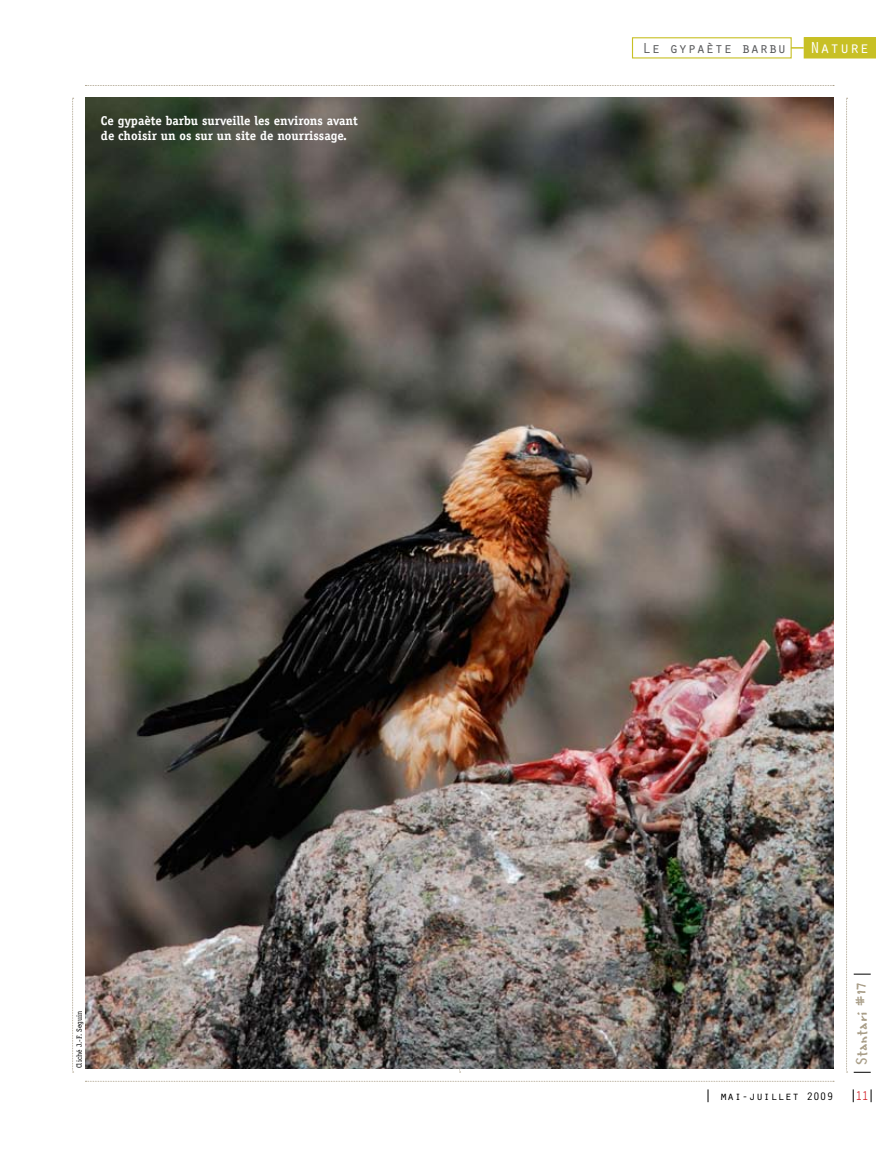
<style>
.page{position:relative;width:893px;height:1149px;background:#fff}
.page>*{position:absolute;margin:0;border:0;box-sizing:border-box;transform-origin:0 0}
.t1{font:16.5px "Regular Joe";color:#a99e88}
.t2{font:16.5px "Orator Std";color:#fff}
.t3{font:15px "Orator Std";color:#58595b}
.t4{font:13.2px "Orator Std";color:#d2232a;scale:.82 1}
.t5{font:700 12.75px/15.3px "Officina Serif";color:#fff}
.t6{font:12px "Orator Std";color:#000}
.t7{font:7.5px "Officina Serif";color:#000}
.s1{font-size:11.25px}
</style>
<div class="page">
<svg style="left:871px;top:1089px;width:1px;height:12px"></svg>
<svg style="left:853px;top:1089px;width:1px;height:12px"></svg>
<svg style="left:854px;top:1071px;width:17px;height:1px"></svg>
<svg style="left:854px;top:973px;width:17px;height:1px"></svg>
<svg style="left:846px;top:98px;width:2px;height:974px"></svg>
<svg style="left:85px;top:1080px;width:749px;height:1px"></svg>
<svg style="left:708px;top:1089px;width:1px;height:12px"></svg>
<svg style="left:72px;top:98px;width:2px;height:974px"></svg>
<svg style="left:85px;top:85px;width:749px;height:1px"></svg>
<div style="left:804px;top:38px;width:71px;height:20px;background:#c8c025"></div>
<div style="left:804px;top:37px;width:72px;height:21px;border:1px solid #c8c025"></div>
<div style="left:632px;top:37px;width:160px;height:21px;border:1px solid #c8c025"></div>
<svg style="left:791px;top:47px;width:13px;height:2px"></svg>
<img style="left:85px;top:98px;width:748px;height:969px">
<p class="t5" style="left:101px;top:113px;width:258px">Ce gypaète barbu surveille les environs avant de choisir un os sur un site de nourrissage.</p>
<p class="t3" style="left:642px;top:37px;width:145px">Le gypaète barbu</p>
<p class="t2" style="left:810px;top:36px;width:61px">Nature</p>
<p class="t7" style="left:75px;top:1067px;width:59px;rotate:-90deg">Cliché J.-F. Seguin</p>
<p class="t6" style="left:720px;top:1086px;width:115px">mai-juillet <span class="s1">2009</span></p>
<p class="t1" style="left:851px;top:1064px;width:84px;rotate:-90deg">Stantari #17</p>
<p class="t4" style="left:856px;top:1085px;width:17px">11</p>
</div>
